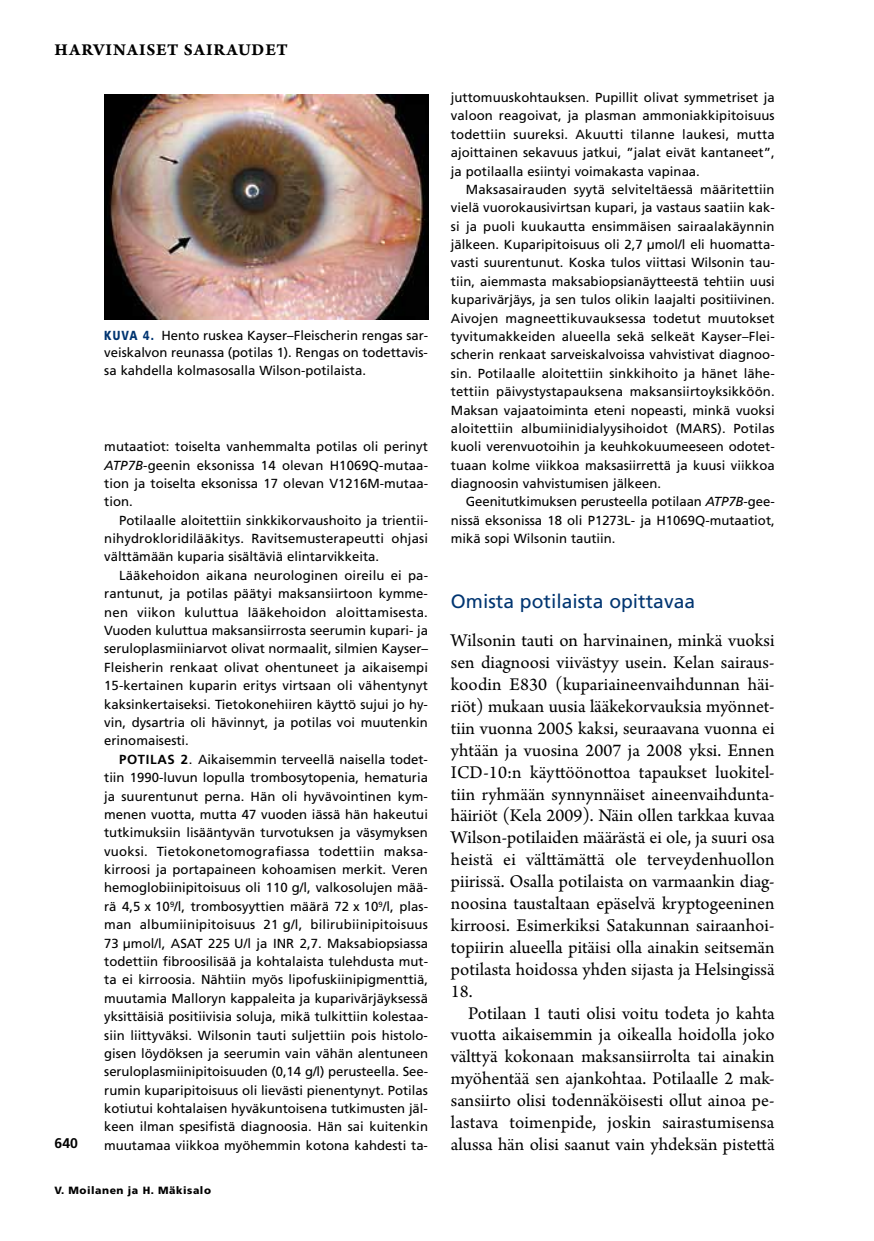
<style>
.page{position:relative;width:874px;height:1241px;background:#fff}
.page>*{position:absolute;margin:0;border:0;box-sizing:border-box;transform-origin:0 0}
.t1{font:19.25px "Frutiger LT Std";color:#003571}
.t2{font:18.9px/21.9px "Arno Pro";color:#000;text-align:justify}
.t3{font:17.5px "Arno Pro Bold Sm Text";letter-spacing:.055em;color:#000}
.t4{font:700 14px "Frutiger LT Std";color:#000}
.t5{font:13.12px/18.4px "Frutiger LT Std";color:#000;text-align:justify}
.t6{font:900 10.5px "Frutiger LT Std";letter-spacing:.05em;color:#000}
.s1{font-weight:900;color:#003571}
.s2{font-style:italic}
.s3{font-weight:700}
</style>
<div class="page">
<img style="left:104px;top:95px;width:324px;height:224px">
<h3 class="t3" style="left:54px;top:39px;width:234px">HARVINAISET SAIRAUDET</h3>
<p class="t4" style="left:55px;top:1134px;width:25px">640</p>
<p class="t5" style="left:104px;top:326px;width:325px;line-height:17.5px"><span class="s1">Kuva 4.</span> Hento ruskea Kayser–Fleischerin rengas sar&shy;veiskalvon reunassa (potilas 1). Rengas on todettavis&shy;sa kahdella kolmasosalla Wilson-potilaista.</p>
<p class="t5" style="left:104px;top:437px;width:325px">mutaatiot: toiselta vanhemmalta potilas oli perinyt <span class="s2">ATP7B</span>-geenin eksonissa 14 olevan H1069Q-mutaa&shy;tion ja toiselta eksonissa 17 olevan V1216M-mutaa&shy;tion.</p>
<p class="t5" style="left:104px;top:511px;width:325px;text-indent:15px">Potilaalle aloitettiin sinkkikorvaushoito ja trientii&shy;nihydrokloridilääkitys. Ravitsemusterapeutti ohjasi välttämään kuparia sisältäviä elintarvikkeita.</p>
<p class="t5" style="left:104px;top:566px;width:325px;text-indent:15px">Lääkehoidon aikana neurologinen oireilu ei pa&shy;rantunut, ja potilas päätyi maksansiirtoon kymme&shy;nen viikon kuluttua lääkehoidon aloittamisesta.<br>Vuoden kuluttua maksansiirrosta seerumin kupari- ja seruloplasmiiniarvot olivat normaalit, silmien Kayser– Fleisherin renkaat olivat ohentuneet ja aikaisempi 15-kertainen kuparin eritys virtsaan oli vähentynyt kaksinkertaiseksi. Tietokonehiiren käyttö sujui jo hy&shy;vin, dysartria oli hävinnyt, ja potilas voi muutenkin erinomaisesti.</p>
<p class="t5" style="left:104px;top:750px;width:325px;text-indent:15px"><span class="s3">POTILAS 2</span>. Aikaisemmin terveellä naisella todet&shy;tiin 1990-luvun lopulla trombosytopenia, hematuria ja suurentunut perna. Hän oli hyvävointinen kym&shy;menen vuotta, mutta 47 vuoden iässä hän hakeutui tutkimuksiin lisääntyvän turvotuksen ja väsymyksen vuoksi. Tietokonetomografiassa todettiin maksa&shy;kirroosi ja portapaineen kohoamisen merkit. Veren hemoglobiinipitoisuus oli 110 g/l, valkosolujen mää&shy;rä 4,5 x 10<sup>9</sup>/l, trombosyyttien määrä 72 x 10<sup>9</sup>/l, plas&shy;man albumiinipitoisuus 21 g/l, bilirubiinipitoisuus 73 µmol/l, ASAT 225 U/l ja INR 2,7. Maksabiopsiassa todettiin fibroosilisää ja kohtalaista tulehdusta mut&shy;ta ei kirroosia. Nähtiin myös lipofuskiinipigmenttiä, muutamia Malloryn kappaleita ja kuparivärjäyksessä yksittäisiä positiivisia soluja, mikä tulkittiin kolestaa&shy;siin liittyväksi. Wilsonin tauti suljettiin pois histolo&shy;gisen löydöksen ja seerumin vain vähän alentuneen seruloplasmiinipitoisuuden (0,14 g/l) perusteella. See&shy;rumin kuparipitoisuus oli lievästi pienentynyt. Potilas kotiutui kohtalaisen hyväkuntoisena tutkimusten jäl&shy;keen ilman spesifistä diagnoosia. Hän sai kuitenkin muutamaa viikkoa myöhemmin kotona kahdesti ta-</p>
<p class="t6" style="left:54px;top:1183px;width:158px">V. Moilanen ja H. Mäkisalo</p>
<p class="t5" style="left:450px;top:88px;width:325px">juttomuuskohtauksen. Pupillit olivat symmetriset ja valoon reagoivat, ja plasman ammoniakkipitoisuus todettiin suureksi. Akuutti tilanne laukesi, mutta ajoittainen sekavuus jatkui, ”jalat eivät kantaneet”, ja potilaalla esiintyi voimakasta vapinaa.</p>
<p class="t5" style="left:450px;top:180px;width:325px;text-indent:15px">Maksasairauden syytä selviteltäessä määritettiin vielä vuorokausivirtsan kupari, ja vastaus saatiin kak&shy;si ja puoli kuukautta ensimmäisen sairaalakäynnin jälkeen. Kuparipitoisuus oli 2,7 µmol/l eli huomatta&shy;vasti suurentunut. Koska tulos viittasi Wilsonin tau&shy;tiin, aiemmasta maksabiopsianäytteestä tehtiin uusi kuparivärjäys, ja sen tulos olikin laajalti positiivinen.<br>Aivojen magneettikuvauksessa todetut muutokset tyvitumakkeiden alueella sekä selkeät Kayser–Flei&shy;scherin renkaat sarveiskalvoissa vahvistivat diagnoo&shy;sin. Potilaalle aloitettiin sinkkihoito ja hänet lähe&shy;tettiin päivystystapauksena maksansiirtoyksikköön.<br>Maksan vajaatoiminta eteni nopeasti, minkä vuoksi aloitettiin albumiinidialyysihoidot (MARS). Potilas kuoli verenvuotoihin ja keuhkokuumeeseen odotet&shy;tuaan kolme viikkoa maksasiirrettä ja kuusi viikkoa diagnoosin vahvistumisen jälkeen.</p>
<p class="t5" style="left:450px;top:492px;width:325px;text-indent:15px">Geenitutkimuksen perusteella potilaan <span class="s2">ATP7B</span>-gee&shy;nissä eksonissa 18 oli P1273L- ja H1069Q-mutaatiot, mikä sopi Wilsonin tautiin.</p>
<h1 class="t1" style="left:450px;top:589px;width:245px">Omista potilaista opittavaa</h1>
<p class="t2" style="left:450px;top:630px;width:325px">Wilsonin tauti on harvinainen, minkä vuoksi sen diagnoosi viivästyy usein. Kelan sairaus&shy;koodin E830 (kupariaineenvaihdunnan häi&shy;riöt) mukaan uusia lääkekorvauksia myönnet&shy;tiin vuonna 2005 kaksi, seuraavana vuonna ei yhtään ja vuosina 2007 ja 2008 yksi. Ennen ICD-10:n käyttöönottoa tapaukset luokitel&shy;tiin ryhmään synnynnäiset aineenvaihdunta&shy;häiriöt (Kela 2009). Näin ollen tarkkaa kuvaa Wilson-potilaiden määrästä ei ole, ja suuri osa heistä ei välttämättä ole terveydenhuollon piirissä. Osalla potilaista on varmaankin diag&shy;noosina taustaltaan epäselvä kryptogeeninen kirroosi. Esimerkiksi Satakunnan sairaanhoi&shy;topiirin alueella pitäisi olla ainakin seitsemän potilasta hoidossa yhden sijasta ja Helsingissä 18.</p>
<p class="t2" style="left:450px;top:1002px;width:325px;text-indent:17px">Potilaan 1 tauti olisi voitu todeta jo kahta vuotta aikaisemmin ja oikealla hoidolla joko välttyä kokonaan maksansiirrolta tai ainakin myöhentää sen ajankohtaa. Potilaalle 2 mak&shy;sansiirto olisi todennäköisesti ollut ainoa pe&shy;lastava toimenpide, joskin sairastumisensa alussa hän olisi saanut vain yhdeksän pistettä</p>
</div>
